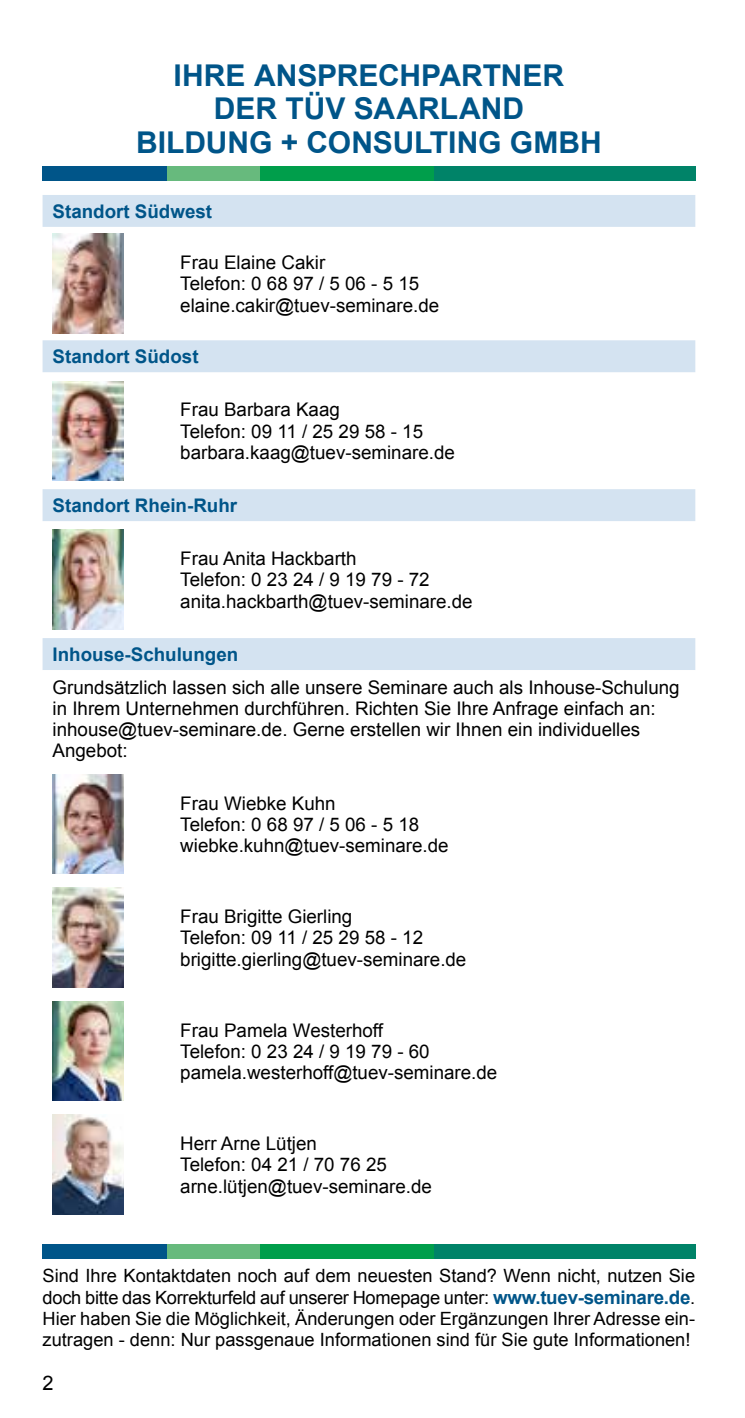
<style>
.page{position:relative;width:745px;height:1418px;background:#fff}
.page>*{position:absolute;margin:0;border:0;box-sizing:border-box;transform-origin:0 0}
.t1{font:700 30px/33.8px "Arial";color:#005589;text-align:center}
.t2{font:20px "Arial";color:#000}
.t3{font:18.75px/21.2px "Arial";color:#000}
.t4{font:700 18.75px "Arial";color:#005589}
.t5{font:18.25px/21.2px "Arial";color:#000;text-align:justify}
.s1{font-weight:700;font-size:18.75px;color:#005589}
</style>
<div class="page">
<div style="left:43px;top:167px;width:124px;height:14px;background:#005589"></div>
<div style="left:167px;top:167px;width:93px;height:14px;background:#67ba7d"></div>
<div style="left:260px;top:167px;width:174px;height:14px;background:#009e4b"></div>
<div style="left:434px;top:167px;width:260px;height:14px;background:#008368"></div>
<div style="left:43px;top:1244px;width:124px;height:14px;background:#005589"></div>
<div style="left:167px;top:1244px;width:93px;height:14px;background:#67ba7d"></div>
<div style="left:260px;top:1244px;width:174px;height:14px;background:#009e4b"></div>
<div style="left:434px;top:1244px;width:260px;height:14px;background:#008368"></div>
<svg style="left:43px;top:195px;width:651px;height:475px"></svg>
<img style="left:53px;top:234px;width:70px;height:99px">
<img style="left:53px;top:381px;width:70px;height:99px">
<img style="left:53px;top:530px;width:70px;height:99px">
<img style="left:53px;top:774px;width:70px;height:99px">
<img style="left:53px;top:888px;width:70px;height:99px">
<img style="left:53px;top:1001px;width:70px;height:99px">
<img style="left:53px;top:1114px;width:70px;height:100px">
<h1 class="t1" style="left:136px;top:59px;width:467px">IHRE ANSPRECHPARTNER<br>DER TÜV SAARLAND<br>BILDUNG + CONSULTING GMBH</h1>
<p class="t4" style="left:53px;top:199px;width:161px">Standort Südwest</p>
<p class="t3" style="left:180px;top:252px;width:260px">Frau Elaine Cakir<br>Telefon: 0 68 97 / 5 06 - 5 15 elaine.cakir@tuev-seminare.de</p>
<p class="t4" style="left:53px;top:344px;width:147px">Standort Südost</p>
<p class="t3" style="left:180px;top:399px;width:276px">Frau Barbara Kaag<br>Telefon: 09 11 / 25 29 58 - 15 barbara.kaag@tuev-seminare.de</p>
<p class="t4" style="left:53px;top:493px;width:186px">Standort Rhein-Ruhr</p>
<p class="t3" style="left:180px;top:548px;width:294px">Frau Anita Hackbarth<br>Telefon: 0 23 24 / 9 19 79 - 72 anita.hackbarth@tuev-seminare.de</p>
<p class="t4" style="left:53px;top:641px;width:187px">Inhouse-Schulungen</p>
<p class="t3" style="left:53px;top:676px;width:628px">Grundsätzlich lassen sich alle unsere Seminare auch als Inhouse-Schulung in Ihrem Unternehmen durchführen. Richten Sie Ihre Anfrage einfach an: inhouse@tuev-seminare.de. Gerne erstellen wir Ihnen ein individuelles Angebot:</p>
<p class="t3" style="left:180px;top:792px;width:270px">Frau Wiebke Kuhn<br>Telefon: 0 68 97 / 5 06 - 5 18 wiebke.kuhn@tuev-seminare.de</p>
<p class="t3" style="left:180px;top:906px;width:287px">Frau Brigitte Gierling<br>Telefon: 09 11 / 25 29 58 - 12 brigitte.gierling@tuev-seminare.de</p>
<p class="t3" style="left:180px;top:1019px;width:318px">Frau Pamela Westerhoff<br>Telefon: 0 23 24 / 9 19 79 - 60 pamela.westerhoff@tuev-seminare.de</p>
<p class="t3" style="left:180px;top:1133px;width:253px">Herr Arne Lütjen<br>Telefon: 04 21 / 70 76 25 arne.lütjen@tuev-seminare.de</p>
<p class="t5" style="left:43px;top:1265px;width:653px">Sind Ihre Kontaktdaten noch auf dem neuesten Stand? Wenn nicht, nutzen Sie doch bitte das Korrekturfeld auf unserer Homepage unter: <span class="s1">www.tuev-seminare.de</span>.<br>Hier haben Sie die Möglichkeit, Änderungen oder Ergänzungen Ihrer Adresse ein&shy;zutragen - denn: Nur passgenaue Informationen sind für Sie gute Informationen!</p>
<p class="t2" style="left:43px;top:1369px;width:13px">2</p>
</div>
